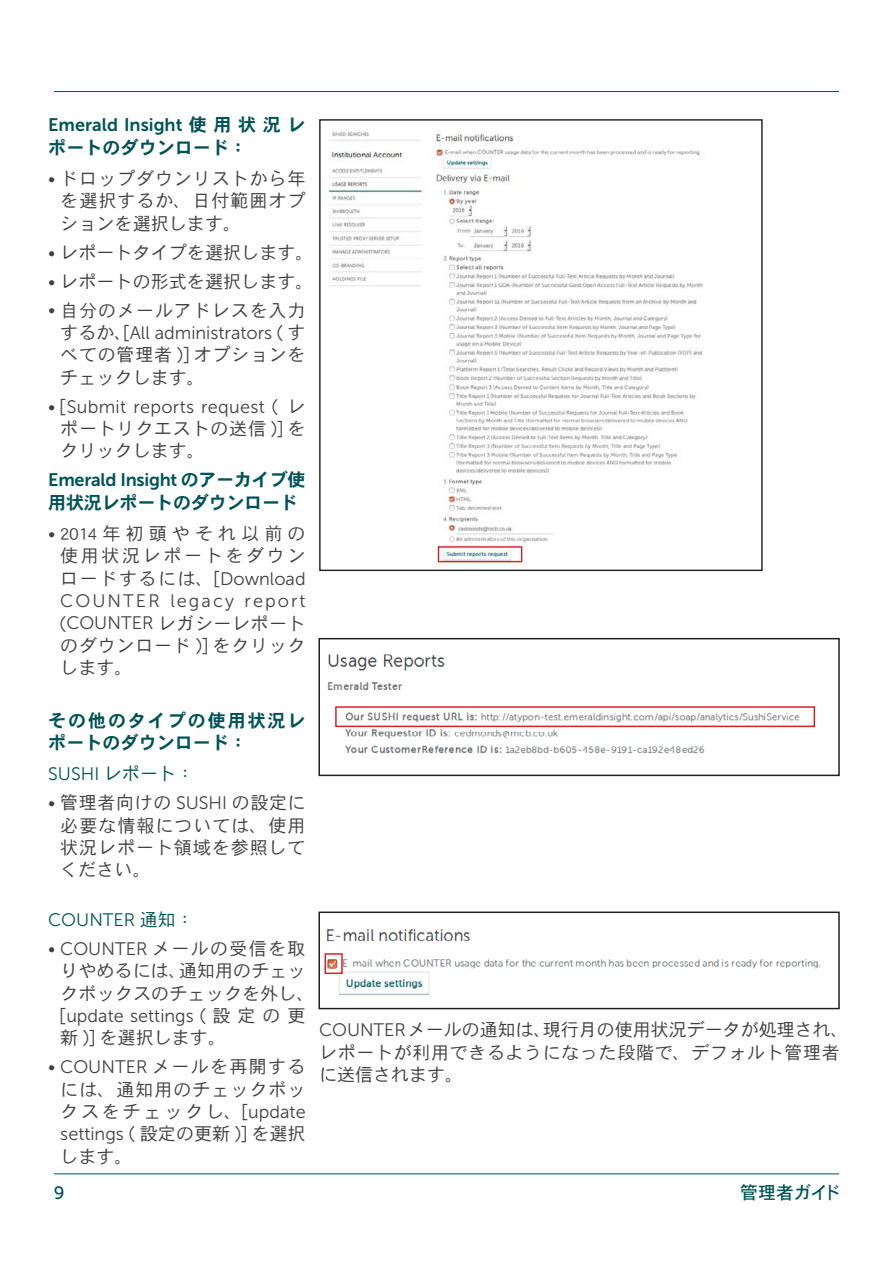
<style>
.page{position:relative;width:893px;height:1263px;background:#fff}
.page>*{position:absolute;margin:0;border:0;box-sizing:border-box;transform-origin:0 0}
.t1{font:18.15px/22.4px "DFHS Gothic Std W3 90 pv RKSJ H";letter-spacing:.03em;color:#404041;text-align:justify}
.t2{font:18.15px "Museo Sans 300";color:#404041}
.t3{font:18.15px/22.4px "DFHS Gothic Std W3 90 pv RKSJ H";letter-spacing:-.005em;color:#404041}
.t4{font:18.15px "Museo Sans 700";letter-spacing:-.005em;color:#005356}
.t5{font:18.15px "DFHS Gothic Std W3 90 pv RKSJ H";color:#404041}
.t6{font:18.15px/22.4px "DFHS Gothic Std W3 90 pv RKSJ H";letter-spacing:.005em;color:#404041}
.t7{font:18.15px "DFHS Gothic Std W7 90 pv RKSJ H";color:#005356}
.t8{font:18.15px "Museo Sans 300";letter-spacing:.02em;color:#404041}
.t9{font:18.15px/22.4px "DFHS Gothic Std W7 90 pv RKSJ H";letter-spacing:.1em;color:#005356}
.t10{font:18.15px "Museo Sans 300";color:#005356}
.t11{font:18.15px "Museo Sans 300";letter-spacing:.115em;color:#404041}
.t12{font:18px "DFHS Gothic Std W5 90 pv RKSJ H";letter-spacing:-.02em;color:#005356}
.t13{font:18px "Museo Sans 500";color:#005356}
.s1{font-family:"DFHS Gothic Std W7 90 pv RKSJ H"}
.s2{font-family:"Museo Sans 300"}
.s3{font-family:"DFHS Gothic Std W3 90 pv RKSJ H"}
</style>
<div class="page">
<hr style="left:54px;top:1174px;width:785px;height:1px;background:#005356">
<hr style="left:54px;top:91px;width:785px;height:1px;background:#005356">
<img style="left:328px;top:131px;width:375px;height:432px">
<div style="left:438px;top:546px;width:84px;height:16px;border:1px solid #d2232a"></div>
<img style="left:325px;top:929px;width:496px;height:67px">
<div style="left:318px;top:912px;width:522px;height:97px;border:2px solid #231f20"></div>
<img style="left:327px;top:654px;width:489px;height:100px">
<div style="left:318px;top:638px;width:522px;height:138px;border:2px solid #231f20"></div>
<div style="left:335px;top:706px;width:480px;height:21px;border:2px solid #d2232a"></div>
<div style="left:324px;top:953px;width:19px;height:21px;border:2px solid #d2232a"></div>
<p class="t4" style="left:48px;top:118px;width:259px">Emerald Insight <span class="s1">使用状況レ</span></p>
<p class="t7" style="left:48px;top:140px;width:200px">ポートのダウンロード：</p>
<p class="t1" style="left:60px;top:169px;width:247px;text-indent:-12px"><span class="s2">•</span> ドロップダウンリストから年を選択するか、日付範囲オプションを選択します。</p>
<p class="t5" style="left:48px;top:245px;width:267px"><span class="s2">•</span> レポートタイプを選択します。</p>
<p class="t5" style="left:48px;top:274px;width:267px"><span class="s2">•</span> レポートの形式を選択します。</p>
<p class="t1" style="left:48px;top:301px;width:259px"><span class="s2">•</span> 自分のメールアドレスを入力</p>
<p class="t2" style="left:60px;top:326px;width:247px"><span class="s3">するか、[</span>All administrators <span class="s3">( す</span></p>
<p class="t1" style="left:60px;top:346px;width:247px">べての管理者 )] オプションをチェックします。</p>
<p class="t8" style="left:48px;top:400px;width:259px">• <span class="s3">[</span>Submit reports request <span class="s3">( レ</span></p>
<p class="t1" style="left:60px;top:420px;width:247px">ポートリクエストの送信 )] をクリックします。</p>
<p class="t4" style="left:48px;top:473px;width:259px">Emerald Insight <span class="s1">のアーカイブ使</span></p>
<p class="t7" style="left:48px;top:495px;width:251px">用状況レポートのダウンロード</p>
<p class="t1" style="left:60px;top:525px;width:247px;text-indent:-12px"><span class="s2">•</span> 2014年初頭やそれ以前の使用状況レポートをダウンロードするには、[<span class="s2">Download</span></p>
<p class="t11" style="left:60px;top:594px;width:247px">COUNTER legacy report</p>
<p class="t1" style="left:60px;top:614px;width:247px">(<span class="s2">COUNTER</span> レガシーレポートのダウンロード )] をクリックします。</p>
<p class="t9" style="left:48px;top:711px;width:259px">その他のタイプの使用状況レポートのダウンロード：</p>
<p class="t10" style="left:48px;top:768px;width:148px">SUSHI <span class="s3">レポート：</span></p>
<p class="t1" style="left:60px;top:794px;width:247px;text-indent:-12px"><span class="s2">•</span> 管理者向けの <span class="s2">SUSHI</span> の設定に必要な情報については、使用状況レポート領域を参照してください。</p>
<p class="t10" style="left:48px;top:913px;width:147px">COUNTER <span class="s3">通知：</span></p>
<p class="t2" style="left:48px;top:942px;width:259px">• COUNTER <span class="s3">メールの受信を取</span></p>
<p class="t6" style="left:60px;top:962px;width:256px">りやめるには、通知用のチェックボックスのチェックを外し、</p>
<p class="t2" style="left:60px;top:1009px;width:247px"><span class="s3">[</span>update settings <span class="s3">( 設定の更</span></p>
<p class="t1" style="left:60px;top:1029px;width:167px">新 )] を選択します。</p>
<p class="t2" style="left:48px;top:1060px;width:259px">• COUNTER <span class="s3">メールを再開する</span></p>
<p class="t1" style="left:60px;top:1080px;width:247px">には、通知用のチェックボックスをチェックし、[<span class="s2">update settings</span> ( 設定の更新 )] を選択します。</p>
<p class="t3" style="left:319px;top:1021px;width:531px"><span class="s2">COUNTER</span>メールの通知は、現行月の使用状況データが処理され、レポートが利用できるようになった段階で、デフォルト管理者に送信されます。</p>
<p class="t13" style="left:54px;top:1186px;width:12px">9</p>
<p class="t12" style="left:740px;top:1186px;width:103px">管理者ガイド</p>
</div>
